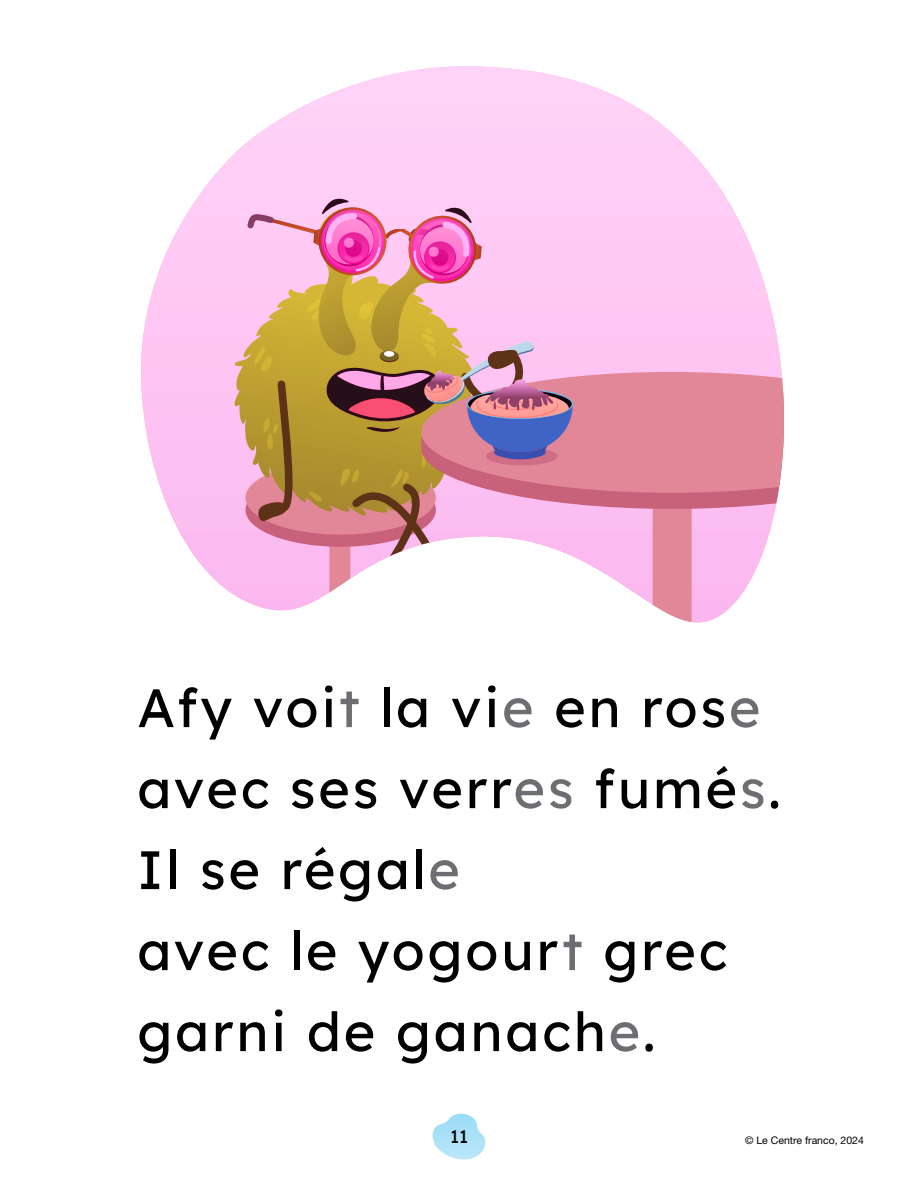
<style>
.page{position:relative;width:918px;height:1188px;background:#fff}
.page>*{position:absolute;margin:0;border:0;box-sizing:border-box;transform-origin:0 0}
.t1{font:54px "Lexend";letter-spacing:.05em;color:#000}
.t2{font:18px "Lexend";color:#000}
.t3{font:10.5px "Helvetica Neue LT Std";color:#000}
.s1{color:#6d6e71}
</style>
<div class="page">
<svg style="left:432px;top:1114px;width:54px;height:46px"></svg>
<svg style="left:141px;top:66px;width:643px;height:557px"></svg>
<p class="t1" style="left:137px;top:669px;width:625px">Afy voi<span class="s1">t</span> la vi<span class="s1">e</span> en ros<span class="s1">e</span></p>
<p class="t1" style="left:137px;top:750px;width:645px">avec ses verr<span class="s1">es</span> fumé<span class="s1">s</span>.</p>
<p class="t1" style="left:137px;top:831px;width:324px">Il se régal<span class="s1">e</span></p>
<p class="t1" style="left:137px;top:912px;width:592px">avec le yogour<span class="s1">t</span> grec</p>
<p class="t1" style="left:137px;top:993px;width:519px">garni de ganach<span class="s1">e</span>.</p>
<p class="t2" style="left:450px;top:1124px;width:19px">11</p>
<p class="t3" style="left:745px;top:1134px;width:120px">© Le Centre franco, 2024</p>
</div>
